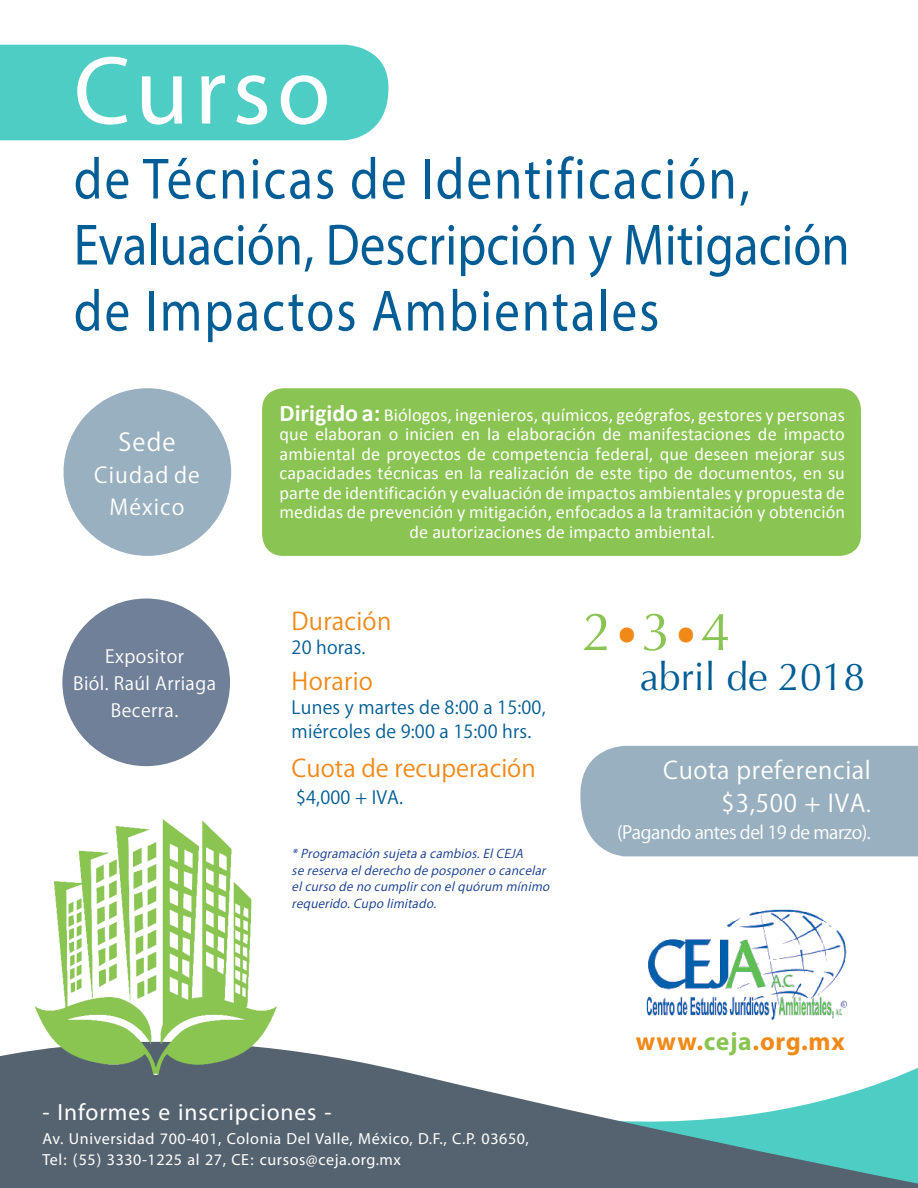
<style>
.page{position:relative;width:918px;height:1188px;background:#fff}
.page>*{position:absolute;margin:0;border:0;box-sizing:border-box;transform-origin:0 0}
.t1{font:97.65px "Myriad Hebrew";letter-spacing:.06em;color:#fff}
.t2{font:58.65px/66px "Myriad Hebrew";color:#005d95;scale:.87 1}
.t3{font:58.65px "Myriad Hebrew";letter-spacing:.04em;color:#005d95;scale:.87 1}
.t4{font:54px "Optima";color:#8ac452}
.t5{font:39px "Optima";color:#005d95}
.t6{font:700 36px "Myriad Arabic";letter-spacing:.02em;color:#f18918}
.t7{font:33px "Myriad Arabic";letter-spacing:.025em;color:#fff}
.t8{font:24.3px "Koz Go Pr 6 N";color:#fff}
.t9{font:24px "Koz Go Pr 6 N";color:#f18918}
.t10{font:24px "Koz Go Pr 6 N";letter-spacing:.025em;color:#fff}
.t11{font:22.5px "Myriad Arabic";letter-spacing:.025em;color:#fff}
.t12{font:21.6px/32.4px "Koz Go Pr 6 N";letter-spacing:.05em;color:#fff;text-align:center}
.t13{font:18.3px/19.5px "Calibri";letter-spacing:.005em;color:#fff;text-align:center}
.t14{font:18px/24px "Koz Go Pr 6 N";letter-spacing:.01em;color:#005d95}
.t15{font:18px/27px "Koz Go Pr 6 N";letter-spacing:.025em;color:#fff;text-align:center}
.t16{font:18px "Koz Go Pr 6 N";letter-spacing:-.025em;color:#fff}
.t17{font:italic 12px "Koz Go Pr 6 N";color:#0e388c}
.s1{font-weight:700;font-size:24px}
.s2{font-family:"Candara";font-size:48px;color:#f18918}
.s3{font-size:21px}
.s4{color:#8ac452}
</style>
<div class="page">
<div style="left:0;top:45px;width:389px;height:95px;background:#4ecdc4"></div>
<svg style="left:0;top:1006px;width:918px;height:182px;fill:#556370"></svg>
<div style="left:580px;top:746px;width:338px;height:110px;background:#99b0c0"></div>
<div style="left:64px;top:388px;width:167px;height:168px;background:#99b0c0;border-radius:50%"></div>
<div style="left:62px;top:599px;width:168px;height:167px;background:#708099;border-radius:50%"></div>
<img style="left:640px;top:909px;width:214px;height:115px">
<div style="left:262px;top:388px;width:599px;height:168px;background:#8ac452;border-radius:21px"></div>
<img style="left:35px;top:819px;width:241px;height:256px">
<p class="t1" style="left:74px;top:37px;width:258px">Curso</p>
<p class="t2" style="left:74px;top:149px;width:893px">de Técnicas de Identificación,<br>Evaluación, Descripción y Mitigación</p>
<p class="t3" style="left:74px;top:279px;width:675px">de Impactos Ambientales</p>
<p class="t8" style="left:118px;top:428px;width:59px">Sede</p>
<p class="t12" style="left:94px;top:459px;width:107px">Ciudad de<br>México</p>
<p class="t15" style="left:105px;top:643px;width:80px">Expositor</p>
<p class="t15" style="left:73px;top:670px;width:144px">Biól. Raúl Arriaga<br>Becerra.</p>
<p class="t13" style="left:280px;top:405px;width:567px"><span class="s1">Dirigido a:</span> Biólogos, ingenieros, químicos, geógrafos, gestores y personas que elaboran o inicien en la elaboración de manifestaciones de impacto ambiental de proyectos de competencia federal, que deseen mejorar sus capacidades técnicas en la realización de este tipo de documentos, en su parte de identificación y evaluación de impactos ambientales y propuesta de medidas de prevención y mitigación, enfocados a la tramitación y obtención de autorizaciones de impacto ambiental.</p>
<p class="t9" style="left:292px;top:608px;width:101px">Duración</p>
<p class="t14" style="left:292px;top:636px;width:75px">20 horas.</p>
<p class="t9" style="left:292px;top:668px;width:83px">Horario</p>
<p class="t14" style="left:292px;top:696px;width:256px">Lunes y martes de 8:00 a 15:00, miércoles de 9:00 a 15:00 hrs.</p>
<p class="t9" style="left:292px;top:755px;width:246px">Cuota de recuperación</p>
<p class="t14" style="left:296px;top:786px;width:109px">$4,000 + IVA.</p>
<p class="t17" style="left:292px;top:847px;width:238px">*Programaciónsujetaacambios.ElCEJA</p>
<p class="t17" style="left:292px;top:864px;width:260px">sereservaelderechodeposponerocancelar</p>
<p class="t17" style="left:292px;top:880px;width:264px">elcursodenocumplirconelquórum mínimo</p>
<p class="t17" style="left:292px;top:897px;width:150px">requerido.Cupolimitado.</p>
<p class="t4" style="left:583px;top:600px;width:150px">2<span class="s2">•</span>3<span class="s2">•</span>4</p>
<p class="t5" style="left:640px;top:655px;width:227px">abril de 2018</p>
<p class="t10" style="left:663px;top:756px;width:209px">Cuota preferencial</p>
<p class="t10" style="left:722px;top:789px;width:151px">$3,500 + IVA<span class="s3">.</span></p>
<p class="t16" style="left:617px;top:822px;width:255px">(Pagando antes del 19 de marzo).</p>
<p class="t6" style="left:636px;top:1017px;width:210px">www.<span class="s4">ceja</span>.org.mx</p>
<p class="t7" style="left:43px;top:1090px;width:290px">- Informes e inscripciones -</p>
<p class="t11" style="left:43px;top:1124px;width:488px">Av. Universidad 700-401, Colonia Del Valle, México, D.F., C.P. 03650,</p>
<p class="t11" style="left:43px;top:1145px;width:360px">Tel: (55) 3330-1225 al 27, CE: cursos@ceja.org.mx</p>
</div>
